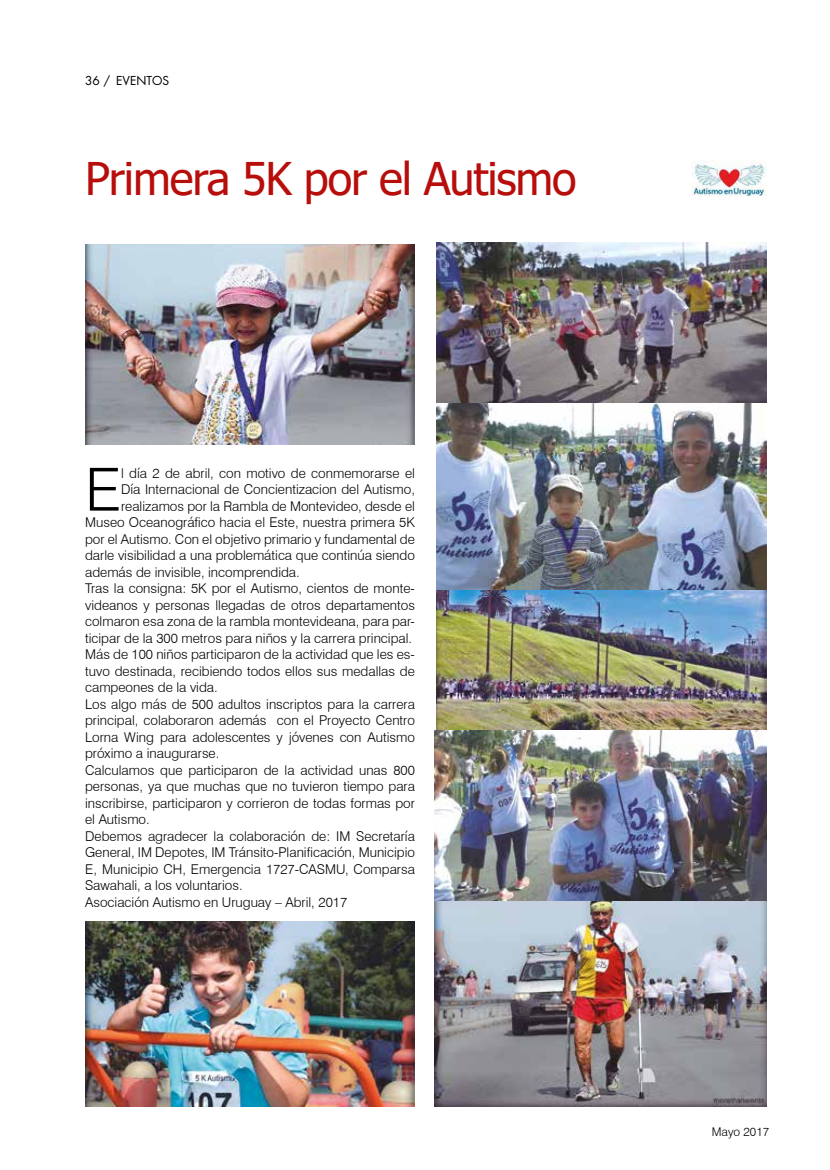
<style>
.page{position:relative;width:830px;height:1170px;background:#fff}
.page>*{position:absolute;margin:0;border:0;box-sizing:border-box;transform-origin:0 0}
.t1{font:300 59.4px "Swiss 721 BT";color:#000}
.t2{font:45px "Tahoma";letter-spacing:-.025em;color:#b70e0c}
.t3{font:300 13.5px "Swiss 721 BT";color:#000}
.t4{font:12px "Futura Std";color:#000}
.t5{font:300 12px "Swiss 721 BT";color:#000}
</style>
<div class="page">
<img style="left:436px;top:589px;width:329px;height:141px">
<img style="left:434px;top:900px;width:331px;height:206px">
<img style="left:85px;top:244px;width:330px;height:200px">
<img style="left:85px;top:921px;width:330px;height:185px">
<img style="left:436px;top:242px;width:329px;height:162px">
<img style="left:436px;top:404px;width:329px;height:185px">
<img style="left:434px;top:730px;width:331px;height:170px">
<img style="left:691px;top:161px;width:74px;height:35px">
<p class="t4" style="left:85px;top:73px;width:27px">36 /</p>
<p class="t4" style="left:116px;top:72px;width:55px">EVENTOS</p>
<h2 class="t2" style="left:85px;top:149px;width:493px">Primera 5K por el Autismo</h2>
<h1 class="t1" style="left:85px;top:453px;width:37px">E</h1>
<p class="t3" style="left:121px;top:464px;width:295px">l día 2 de abril, con motivo de conmemorarse el</p>
<p class="t3" style="left:121px;top:481px;width:295px">Día Internacional de Concientizacion del Autismo,</p>
<p class="t3" style="left:121px;top:497px;width:295px">realizamos por la Rambla de Montevideo, desde el</p>
<p class="t3" style="left:85px;top:514px;width:331px">Museo Oceanográfico hacia el Este, nuestra primera 5K</p>
<p class="t3" style="left:85px;top:530px;width:331px">por el Autismo. Con el objetivo primario y fundamental de</p>
<p class="t3" style="left:85px;top:547px;width:331px">darle visibilidad a una problemática que continúa siendo</p>
<p class="t3" style="left:85px;top:563px;width:216px">además de invisible, incomprendida.</p>
<p class="t3" style="left:85px;top:580px;width:331px">Tras la consigna: 5K por el Autismo, cientos de monte-</p>
<p class="t3" style="left:85px;top:596px;width:331px">videanos y personas llegadas de otros departamentos</p>
<p class="t3" style="left:85px;top:613px;width:331px">colmaron esa zona de la rambla montevideana, para par-</p>
<p class="t3" style="left:85px;top:629px;width:328px">ticipar de la 300 metros para niños y la carrera principal.</p>
<p class="t3" style="left:85px;top:646px;width:331px">Más de 100 niños participaron de la actividad que les es-</p>
<p class="t3" style="left:85px;top:662px;width:331px">tuvo destinada, recibiendo todos ellos sus medallas de</p>
<p class="t3" style="left:85px;top:679px;width:134px">campeones de la vida.</p>
<p class="t3" style="left:85px;top:695px;width:331px">Los algo más de 500 adultos inscriptos para la carrera</p>
<p class="t3" style="left:85px;top:712px;width:331px">principal, colaboraron además con el Proyecto Centro</p>
<p class="t3" style="left:85px;top:728px;width:331px">Lorna Wing para adolescentes y jóvenes con Autismo</p>
<p class="t3" style="left:85px;top:745px;width:136px">próximo a inaugurarse.</p>
<p class="t3" style="left:85px;top:761px;width:331px">Calculamos que participaron de la actividad unas 800</p>
<p class="t3" style="left:85px;top:778px;width:331px">personas, ya que muchas que no tuvieron tiempo para</p>
<p class="t3" style="left:85px;top:794px;width:331px">inscribirse, participaron y corrieron de todas formas por</p>
<p class="t3" style="left:85px;top:811px;width:66px">el Autismo.</p>
<p class="t3" style="left:85px;top:827px;width:331px">Debemos agradecer la colaboración de: IM Secretaría</p>
<p class="t3" style="left:85px;top:844px;width:331px">General, IM Depotes, IM Tránsito-Planificación, Municipio</p>
<p class="t3" style="left:85px;top:860px;width:331px">E, Municipio CH, Emergencia 1727-CASMU, Comparsa</p>
<p class="t3" style="left:85px;top:877px;width:159px">Sawahali, a los voluntarios.</p>
<p class="t3" style="left:85px;top:893px;width:263px">Asociación Autismo en Uruguay – Abril, 2017</p>
<p class="t5" style="left:711px;top:1124px;width:59px">Mayo 2017</p>
</div>
